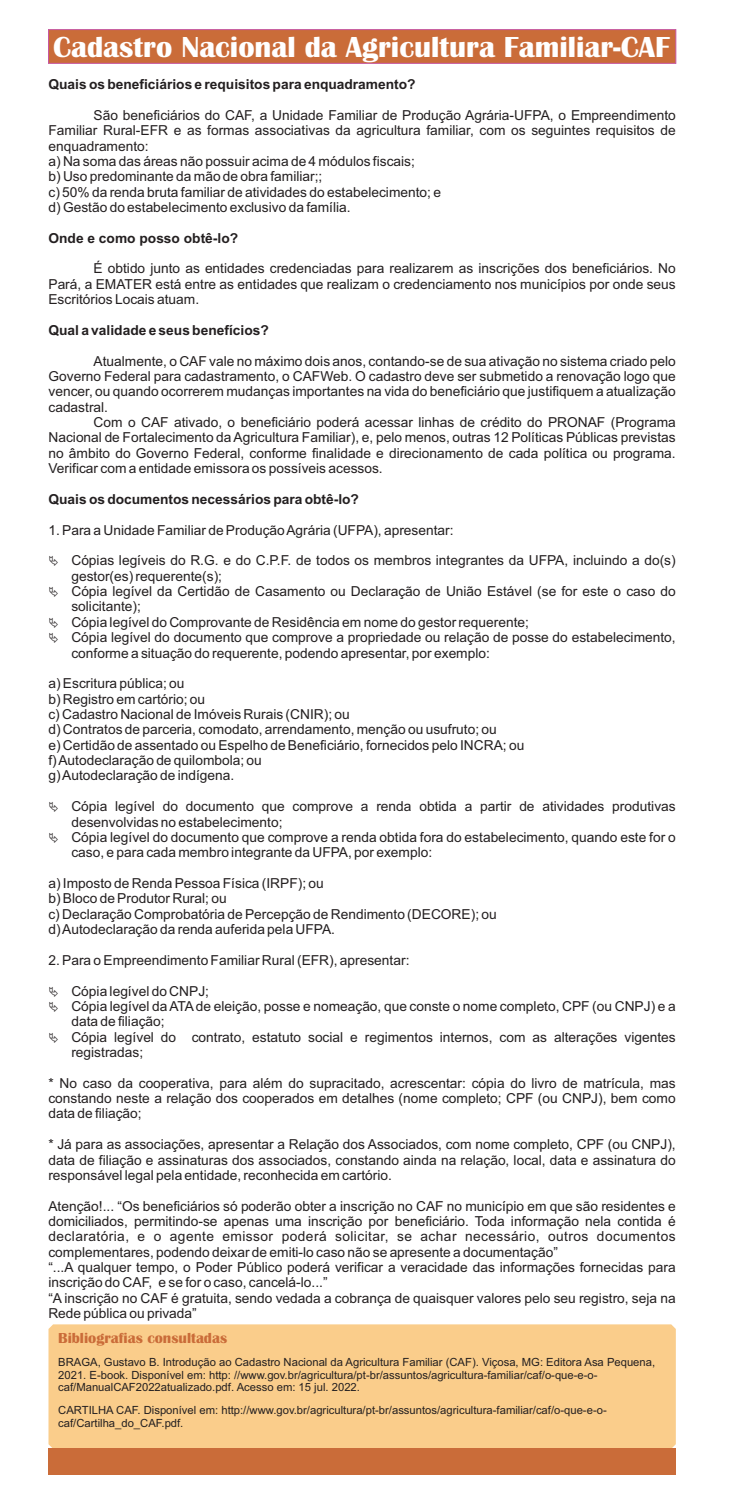
<style>
.page{position:relative;width:732px;height:1511px;background:#fff}
.page>*{position:absolute;margin:0;border:0;box-sizing:border-box;transform-origin:0 0}
.t1{font:700 30px "Britannic";color:#fff}
.t2{font:700 15px "Britannic";color:#ca6c39}
.t3{font:13.75px/15.4px "Arial";color:#231f20}
.t4{font:700 13.75px "Arial";color:#231f20}
.t5{font:11.25px/12.8px "Arial";color:#231f20}
</style>
<div class="page">
<div style="left:48px;top:1324px;width:627px;height:125px;background:#facd8b"></div>
<div style="left:48px;top:1449px;width:627px;height:26px;background:#ca6c39"></div>
<svg style="left:48px;top:29px;width:627px;height:35px;background:#c96b3f"></svg>
<h1 class="t1" style="left:53px;top:36px;width:618px">Cadastro Nacional da Agricultura Familiar-CAF</h1>
<p class="t4" style="left:48px;top:79px;width:368px">Quais os beneficiários e requisitos para enquadramento?</p>
<p class="t3" style="left:48px;top:109px;width:628px;text-indent:45px">São beneficiários do CAF, a Unidade Familiar de Produção Agrária-UFPA, o Empreendimento Familiar Rural-EFR e as formas associativas da agricultura familiar, com os seguintes requisitos de enquadramento:<br>a) Na soma das áreas não possuir acima de 4 módulos fiscais;<br>b) Uso predominante da mão de obra familiar;;<br>c) 50% da renda bruta familiar de atividades do estabelecimento; e<br>d) Gestão do estabelecimento exclusivo da família.</p>
<p class="t4" style="left:48px;top:233px;width:191px">Onde e como posso obtê-lo?</p>
<p class="t3" style="left:48px;top:262px;width:628px;text-align:justify;text-indent:45px">É obtido junto as entidades credenciadas para realizarem as inscrições dos beneficiários. No Pará, a EMATER está entre as entidades que realizam o credenciamento nos municípios por onde seus Escritórios Locais atuam.</p>
<p class="t4" style="left:48px;top:325px;width:222px">Qual a validade e seus benefícios?</p>
<p class="t3" style="left:48px;top:354px;width:628px;text-align:justify;text-indent:45px">Atualmente, o CAF vale no máximo dois anos, contando-se de sua ativação no sistema criado pelo Governo Federal para cadastramento, o CAFWeb. O cadastro deve ser submetido a renovação logo que vencer, ou quando ocorrerem mudanças importantes na vida do beneficiário que justifiquem a atualização cadastral.</p>
<p class="t3" style="left:48px;top:416px;width:628px;text-align:justify;text-indent:45px">Com o CAF ativado, o beneficiário poderá acessar linhas de crédito do PRONAF (Programa Nacional de Fortalecimento da Agricultura Familiar), e, pelo menos, outras 12 Políticas Públicas previstas no âmbito do Governo Federal, conforme finalidade e direcionamento de cada política ou programa.<br>Verificar com a entidade emissora os possíveis acessos.</p>
<p class="t4" style="left:48px;top:494px;width:312px">Quais os documentos necessários para obtê-lo?</p>
<p class="t3" style="left:48px;top:523px;width:406px">1. Para a Unidade Familiar de Produção Agrária (UFPA), apresentar:</p>
<p class="t3" style="left:71px;top:554px;width:605px">Cópias legíveis do R.G. e do C.P.F. de todos os membros integrantes da UFPA, incluindo a do(s) gestor(es) requerente(s);<br>Cópia legível da Certidão de Casamento ou Declaração de União Estável (se for este o caso do solicitante);<br>Cópia legível do Comprovante de Residência em nome do gestor requerente;<br>Cópia legível do documento que comprove a propriedade ou relação de posse do estabelecimento, conforme a situação do requerente, podendo apresentar, por exemplo:</p>
<p class="t3" style="left:48px;top:677px;width:477px">a) Escritura pública; ou<br>b) Registro em cartório; ou<br>c) Cadastro Nacional de Imóveis Rurais (CNIR); ou<br>d) Contratos de parceria, comodato, arrendamento, menção ou usufruto; ou<br>e) Certidão de assentado ou Espelho de Beneficiário, fornecidos pelo INCRA; ou f) Autodeclaração de quilombola; ou<br>g) Autodeclaração de indígena.</p>
<p class="t3" style="left:71px;top:800px;width:605px">Cópia legível do documento que comprove a renda obtida a partir de atividades produtivas desenvolvidas no estabelecimento;<br>Cópia legível do documento que comprove a renda obtida fora do estabelecimento, quando este for o caso, e para cada membro integrante da UFPA, por exemplo:</p>
<p class="t3" style="left:48px;top:877px;width:449px">a) Imposto de Renda Pessoa Física (IRPF); ou<br>b) Bloco de Produtor Rural; ou<br>c) Declaração Comprobatória de Percepção de Rendimento (DECORE); ou d) Autodeclaração da renda auferida pela UFPA.</p>
<p class="t3" style="left:48px;top:953px;width:362px">2. Para o Empreendimento Familiar Rural (EFR), apresentar:</p>
<p class="t3" style="left:71px;top:984px;width:605px">Cópia legível do CNPJ;<br>Cópia legível da ATAde eleição, posse e nomeação, que conste o nome completo, CPF (ou CNPJ) e a data de filiação;<br>Cópia legível do contrato, estatuto social e regimentos internos, com as alterações vigentes registradas;</p>
<p class="t3" style="left:48px;top:1076px;width:628px;text-align:justify">* No caso da cooperativa, para além do supracitado, acrescentar: cópia do livro de matrícula, mas constando neste a relação dos cooperados em detalhes (nome completo; CPF (ou CNPJ), bem como data de filiação;</p>
<p class="t3" style="left:48px;top:1138px;width:628px;text-align:justify">* Já para as associações, apresentar a Relação dos Associados, com nome completo, CPF (ou CNPJ), data de filiação e assinaturas dos associados, constando ainda na relação, local, data e assinatura do responsável legal pela entidade, reconhecida em cartório.</p>
<p class="t3" style="left:48px;top:1199px;width:628px">Atenção!... “Os beneficiários só poderão obter a inscrição no CAF no município em que são residentes e domiciliados, permitindo-se apenas uma inscrição por beneficiário. Toda informação nela contida é declaratória, e o agente emissor poderá solicitar, se achar necessário, outros documentos complementares, podendo deixar de emiti-lo caso não se apresente a documentação”<br>“...A qualquer tempo, o Poder Público poderá verificar a veracidade das informações fornecidas para inscrição do CAF, e se for o caso, cancelá-lo...”<br>“A inscrição no CAF é gratuita, sendo vedada a cobrança de quaisquer valores pelo seu registro, seja na Rede pública ou privada”</p>
<p class="t2" style="left:58px;top:1333px;width:170px">Bibliografias consultadas</p>
<p class="t5" style="left:58px;top:1356px;width:598px">BRAGA, Gustavo B. Introdução ao Cadastro Nacional da Agricultura Familiar (CAF). Viçosa, MG: Editora Asa Pequena,<br>2021. E-book. Disponível em: http: //www.gov.br/agricultura/pt-br/assuntos/agricultura-familiar/caf/o-que-e-o&shy;caf/ManualCAF2022atualizado.pdf. Acesso em: 15 jul. 2022.</p>
<p class="t5" style="left:58px;top:1404px;width:549px">CARTILHA CAF. Disponível em: http://www.gov.br/agricultura/pt-br/assuntos/agricultura-familiar/caf/o-que-e-o&shy;caf/Cartilha_do_CAF.pdf.</p>
</div>
